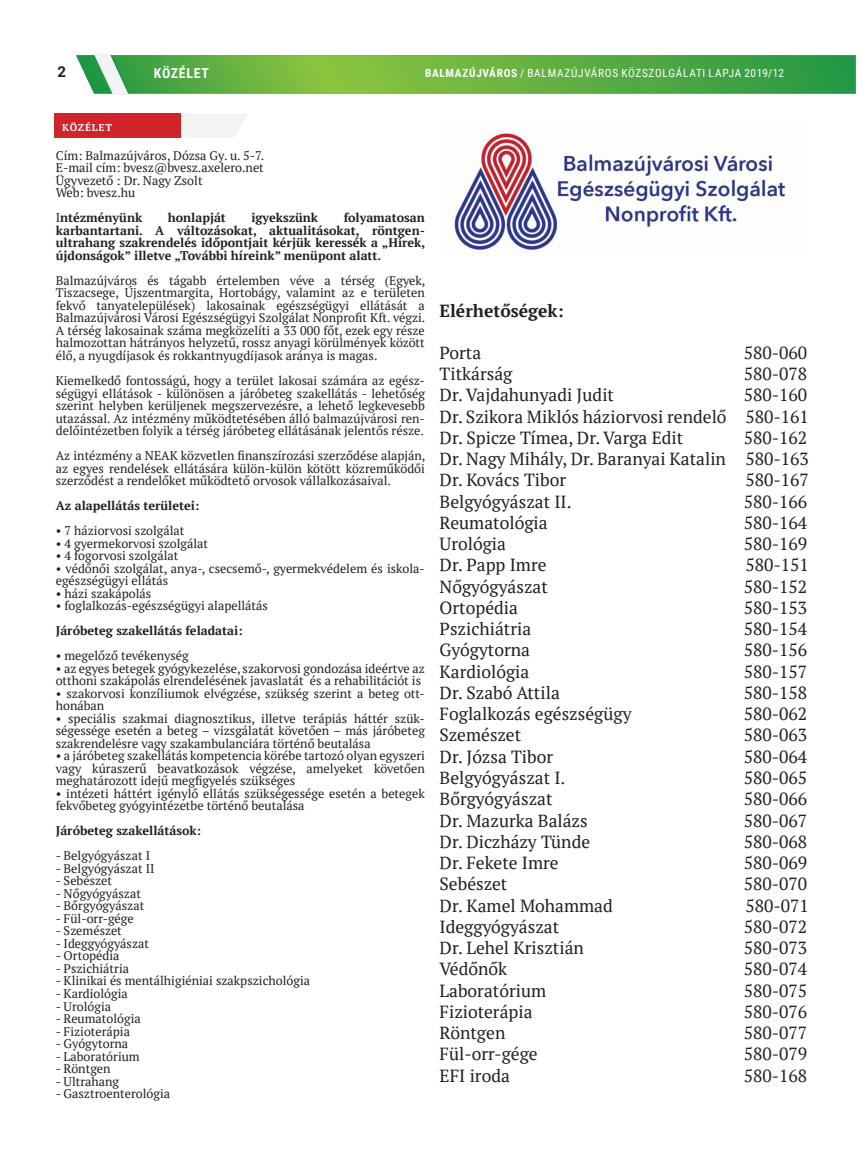
<style>
.page{position:relative;width:865px;height:1156px;background:#fff}
.page>*{position:absolute;margin:0;border:0;box-sizing:border-box;transform-origin:0 0}
.t1{font:17.5px/21.2px "PT Serif";color:#231f20;text-align:justify}
.t2{font:700 17.5px "PT Serif";color:#231f20}
.t3{font:700 15px "Roboto";color:#231f20}
.t4{font:700 13.75px "Roboto Condensed";color:#fff}
.t5{font:12.5px/12.5px "PT Serif";color:#231f20}
.t6{font:700 12.5px/12.5px "PT Serif";color:#231f20;text-align:justify}
.t7{font:11.25px "Roboto Condensed";letter-spacing:.065em;color:#fff}
.t8{font:700 10px "PT Serif";letter-spacing:.08em;color:#fff}
.s1{font-weight:700}
.s2{font-weight:400}
</style>
<div class="page">
<svg style="left:76px;top:54px;width:779px;height:40px;background:#63b14d"></svg>
<svg style="left:181px;top:114px;width:67px;height:24px"></svg>
<div style="left:55px;top:114px;width:126px;height:24px;background:#d1232a"></div>
<img style="left:454px;top:133px;width:334px;height:118px">
<p class="t3" style="left:58px;top:61px;width:10px">2</p>
<p class="t4" style="left:154px;top:64px;width:17px">KÖZÉLET</p>
<p class="t7" style="left:425px;top:65px;width:360px"><span class="s1">Balmazújváros</span> / BALMAZÚJVÁROS KÖZSZOLGÁLATI LAPJA 2019/12</p>
<p class="t8" style="left:62px;top:120px;width:51px">KÖZÉLET</p>
<p class="t5" style="left:56px;top:149px;width:210px">Cím: Balmazújváros, Dózsa Gy. u. 5-7.<br>E-mail cím: bvesz@bvesz.axelero.net<br>Ügyvezető : Dr. Nagy Zsolt<br>Web: bvesz.hu</p>
<p class="t6" style="left:56px;top:211px;width:88px"><span class="s2">I</span>ntézményünk</p>
<p class="t6" style="left:168px;top:211px;width:60px">honlapját</p>
<p class="t6" style="left:251px;top:211px;width:68px">igyekszünk</p>
<p class="t6" style="left:56px;top:211px;width:371px;text-indent:288px">folyamatosan karbantartani. A változásokat, aktualitásokat, röntgen&shy;ultrahang szakrendelés időpontjait kérjük keressék a „Hírek, újdonságok” illetve „További híreink” menüpont alatt.</p>
<p class="t5" style="left:56px;top:274px;width:371px;text-align:justify">Balmazújváros és tágabb értelemben véve a térség (Egyek, Tiszacsege, Újszentmargita, Hortobágy, valamint az e területen fekvő tanyatelepülések) lakosainak egészségügyi ellátását a Balmazújvárosi Városi Egészségügyi Szolgálat Nonprofit Kft. végzi.<br>A térség lakosainak száma megközelíti a 33 000 főt, ezek egy része halmozottan hátrányos helyzetű, rossz anyagi körülmények között élő, a nyugdíjasok és rokkantnyugdíjasok aránya is magas.</p>
<p class="t5" style="left:56px;top:374px;width:371px;text-align:justify">Kiemelkedő fontosságú, hogy a terület lakosai számára az egész&shy;ségügyi ellátások - különösen a járóbeteg szakellátás - lehetőség szerint helyben kerüljenek megszervezésre, a lehető legkevesebb utazással. Az intézmény működtetésében álló balmazújvárosi ren&shy;delőintézetben folyik a térség járóbeteg ellátásának jelentős része.</p>
<p class="t5" style="left:56px;top:449px;width:371px;text-align:justify">Az intézmény a NEAK közvetlen finanszírozási szerződése alapján, az egyes rendelések ellátására külön-külön kötött közreműködői szerződést a rendelőket működtető orvosok vállalkozásaival.</p>
<p class="t6" style="left:56px;top:499px;width:145px">Az alapellátás területei:</p>
<p class="t5" style="left:56px;top:524px;width:130px">• 7 háziorvosi szolgálat</p>
<p class="t5" style="left:56px;top:536px;width:154px">• 4 gyermekorvosi szolgálat</p>
<p class="t5" style="left:56px;top:549px;width:124px">• 4 fogorvosi szolgálat</p>
<p class="t5" style="left:56px;top:561px;width:370px">• védőnői szolgálat, anya-, csecsemő-, gyermekvédelem és iskola&shy;egészségügyi ellátás</p>
<p class="t5" style="left:56px;top:586px;width:97px">• házi szakápolás</p>
<p class="t5" style="left:56px;top:599px;width:214px">• foglalkozás-egészségügyi alapellátás</p>
<p class="t6" style="left:56px;top:624px;width:188px">Járóbeteg szakellátás feladatai:</p>
<p class="t5" style="left:56px;top:649px;width:134px">• megelőző tevékenység</p>
<p class="t5" style="left:56px;top:661px;width:370px">• az egyes betegek gyógykezelése, szakorvosi gondozása ideértve az otthoni szakápolás elrendelésének javaslatát és a rehabilitációt is</p>
<p class="t5" style="left:56px;top:686px;width:370px">• szakorvosi konzíliumok elvégzése, szükség szerint a beteg ott&shy;honában</p>
<p class="t5" style="left:56px;top:711px;width:370px;text-align:justify">• speciális szakmai diagnosztikus, illetve terápiás háttér szük&shy;ségessége esetén a beteg – vizsgálatát követően – más járóbeteg szakrendelésre vagy szakambulanciára történő beutalása</p>
<p class="t5" style="left:56px;top:749px;width:370px;text-align:justify">• a járóbeteg szakellátás kompetencia körébe tartozó olyan egyszeri vagy kúraszerű beavatkozások végzése, amelyeket követően meghatározott idejű megfigyelés szükséges</p>
<p class="t5" style="left:56px;top:786px;width:370px">• intézeti háttért igénylő ellátás szükségessége esetén a betegek fekvőbeteg gyógyintézetbe történő beutalása</p>
<p class="t6" style="left:56px;top:824px;width:147px">Járóbeteg szakellátások:</p>
<p class="t5" style="left:56px;top:849px;width:96px">- Belgyógyászat I</p>
<p class="t5" style="left:56px;top:861px;width:100px">- Belgyógyászat II</p>
<p class="t5" style="left:56px;top:874px;width:58px">- Sebészet</p>
<p class="t5" style="left:56px;top:886px;width:87px">- Nőgyógyászat</p>
<p class="t5" style="left:56px;top:899px;width:90px">- Bőrgyógyászat</p>
<p class="t5" style="left:56px;top:911px;width:79px">- Fül-orr-gége</p>
<p class="t5" style="left:56px;top:924px;width:68px">- Szemészet</p>
<p class="t5" style="left:56px;top:936px;width:95px">- Ideggyógyászat</p>
<p class="t5" style="left:56px;top:949px;width:65px">- Ortopédia</p>
<p class="t5" style="left:56px;top:961px;width:75px">- Pszichiátria</p>
<p class="t5" style="left:56px;top:974px;width:256px">- Klinikai és mentálhigiéniai szakpszichológia</p>
<p class="t5" style="left:56px;top:986px;width:73px">- Kardiológia</p>
<p class="t5" style="left:56px;top:999px;width:57px">- Urológia</p>
<p class="t5" style="left:56px;top:1011px;width:87px">- Reumatológia</p>
<p class="t5" style="left:56px;top:1024px;width:76px">- Fizioterápia</p>
<p class="t5" style="left:56px;top:1036px;width:74px">- Gyógytorna</p>
<p class="t5" style="left:56px;top:1049px;width:85px">- Laboratórium</p>
<p class="t5" style="left:56px;top:1061px;width:56px">- Röntgen</p>
<p class="t5" style="left:56px;top:1074px;width:65px">- Ultrahang</p>
<p class="t5" style="left:56px;top:1086px;width:116px">- Gasztroenterológia</p>
<h1 class="t2" style="left:439px;top:299px;width:126px">Elérhetőségek:</h1>
<h1 class="t1" style="left:439px;top:341px;width:43px">Porta</h1>
<h1 class="t1" style="left:743px;top:341px;width:65px">580-060</h1>
<h1 class="t1" style="left:439px;top:363px;width:74px">Titkárság</h1>
<h1 class="t1" style="left:743px;top:363px;width:65px">580-078</h1>
<h1 class="t1" style="left:439px;top:384px;width:176px">Dr. Vajdahunyadi Judit</h1>
<h1 class="t1" style="left:439px;top:384px;width:371px;text-indent:304px">580-160<br>Dr. Szikora Miklós háziorvosi rendelő 580-161<br>Dr. Spicze Tímea, Dr. Varga Edit</h1>
<h1 class="t1" style="left:439px;top:426px;width:371px;text-indent:304px">580-162<br>Dr. Nagy Mihály, Dr. Baranyai Katalin 580-163<br>Dr. Kovács Tibor</h1>
<h1 class="t1" style="left:745px;top:469px;width:65px">580-167</h1>
<h1 class="t1" style="left:439px;top:490px;width:134px">Belgyógyászat II.</h1>
<h1 class="t1" style="left:743px;top:490px;width:65px">580-166</h1>
<h1 class="t1" style="left:439px;top:511px;width:110px">Reumatológia</h1>
<h1 class="t1" style="left:743px;top:511px;width:65px">580-164</h1>
<h1 class="t1" style="left:439px;top:533px;width:68px">Urológia</h1>
<h1 class="t1" style="left:743px;top:533px;width:65px">580-169</h1>
<h1 class="t1" style="left:439px;top:554px;width:108px">Dr. Papp Imre</h1>
<h1 class="t1" style="left:745px;top:554px;width:65px">580-151</h1>
<h1 class="t1" style="left:439px;top:575px;width:110px">Nőgyógyászat</h1>
<h1 class="t1" style="left:743px;top:575px;width:65px">580-152</h1>
<h1 class="t1" style="left:439px;top:596px;width:80px">Ortopédia</h1>
<h1 class="t1" style="left:743px;top:596px;width:65px">580-153</h1>
<h1 class="t1" style="left:439px;top:618px;width:93px">Pszichiátria</h1>
<h1 class="t1" style="left:743px;top:618px;width:65px">580-154</h1>
<h1 class="t1" style="left:439px;top:639px;width:92px">Gyógytorna</h1>
<h1 class="t1" style="left:743px;top:639px;width:65px">580-156</h1>
<h1 class="t1" style="left:439px;top:660px;width:91px">Kardiológia</h1>
<h1 class="t1" style="left:743px;top:660px;width:65px">580-157</h1>
<h1 class="t1" style="left:439px;top:681px;width:122px">Dr. Szabó Attila</h1>
<h1 class="t1" style="left:743px;top:681px;width:65px">580-158</h1>
<h1 class="t1" style="left:439px;top:703px;width:193px">Foglalkozás egészségügy</h1>
<h1 class="t1" style="left:743px;top:703px;width:65px">580-062</h1>
<h1 class="t1" style="left:439px;top:724px;width:83px">Szemészet</h1>
<h1 class="t1" style="left:743px;top:724px;width:65px">580-063</h1>
<h1 class="t1" style="left:439px;top:745px;width:115px">Dr. Józsa Tibor</h1>
<h1 class="t1" style="left:743px;top:745px;width:65px">580-064</h1>
<h1 class="t1" style="left:439px;top:766px;width:127px">Belgyógyászat I.</h1>
<h1 class="t1" style="left:743px;top:766px;width:65px">580-065</h1>
<h1 class="t1" style="left:439px;top:788px;width:114px">Bőrgyógyászat</h1>
<h1 class="t1" style="left:743px;top:788px;width:65px">580-066</h1>
<h1 class="t1" style="left:439px;top:809px;width:150px">Dr. Mazurka Balázs</h1>
<h1 class="t1" style="left:743px;top:809px;width:65px">580-067</h1>
<h1 class="t1" style="left:439px;top:830px;width:152px">Dr. Diczházy Tünde</h1>
<h1 class="t1" style="left:743px;top:830px;width:65px">580-068</h1>
<h1 class="t1" style="left:439px;top:851px;width:121px">Dr. Fekete Imre</h1>
<h1 class="t1" style="left:743px;top:851px;width:65px">580-069</h1>
<h1 class="t1" style="left:439px;top:873px;width:69px">Sebészet</h1>
<h1 class="t1" style="left:743px;top:873px;width:65px">580-070</h1>
<h1 class="t1" style="left:439px;top:894px;width:175px">Dr. Kamel Mohammad</h1>
<h1 class="t1" style="left:745px;top:894px;width:65px">580-071</h1>
<h1 class="t1" style="left:439px;top:915px;width:121px">Ideggyógyászat</h1>
<h1 class="t1" style="left:743px;top:915px;width:65px">580-072</h1>
<h1 class="t1" style="left:439px;top:936px;width:146px">Dr. Lehel Krisztián</h1>
<h1 class="t1" style="left:743px;top:936px;width:65px">580-073</h1>
<h1 class="t1" style="left:439px;top:958px;width:69px">Védőnők</h1>
<h1 class="t1" style="left:743px;top:958px;width:65px">580-074</h1>
<h1 class="t1" style="left:439px;top:979px;width:108px">Laboratórium</h1>
<h1 class="t1" style="left:743px;top:979px;width:65px">580-075</h1>
<h1 class="t1" style="left:439px;top:1000px;width:94px">Fizioterápia</h1>
<h1 class="t1" style="left:743px;top:1000px;width:65px">580-076</h1>
<h1 class="t1" style="left:439px;top:1021px;width:67px">Röntgen</h1>
<h1 class="t1" style="left:743px;top:1021px;width:65px">580-077</h1>
<h1 class="t1" style="left:439px;top:1043px;width:100px">Fül-orr-gége</h1>
<h1 class="t1" style="left:743px;top:1043px;width:65px">580-079</h1>
<h1 class="t1" style="left:439px;top:1064px;width:72px">EFI iroda</h1>
<h1 class="t1" style="left:743px;top:1064px;width:65px">580-168</h1>
</div>
